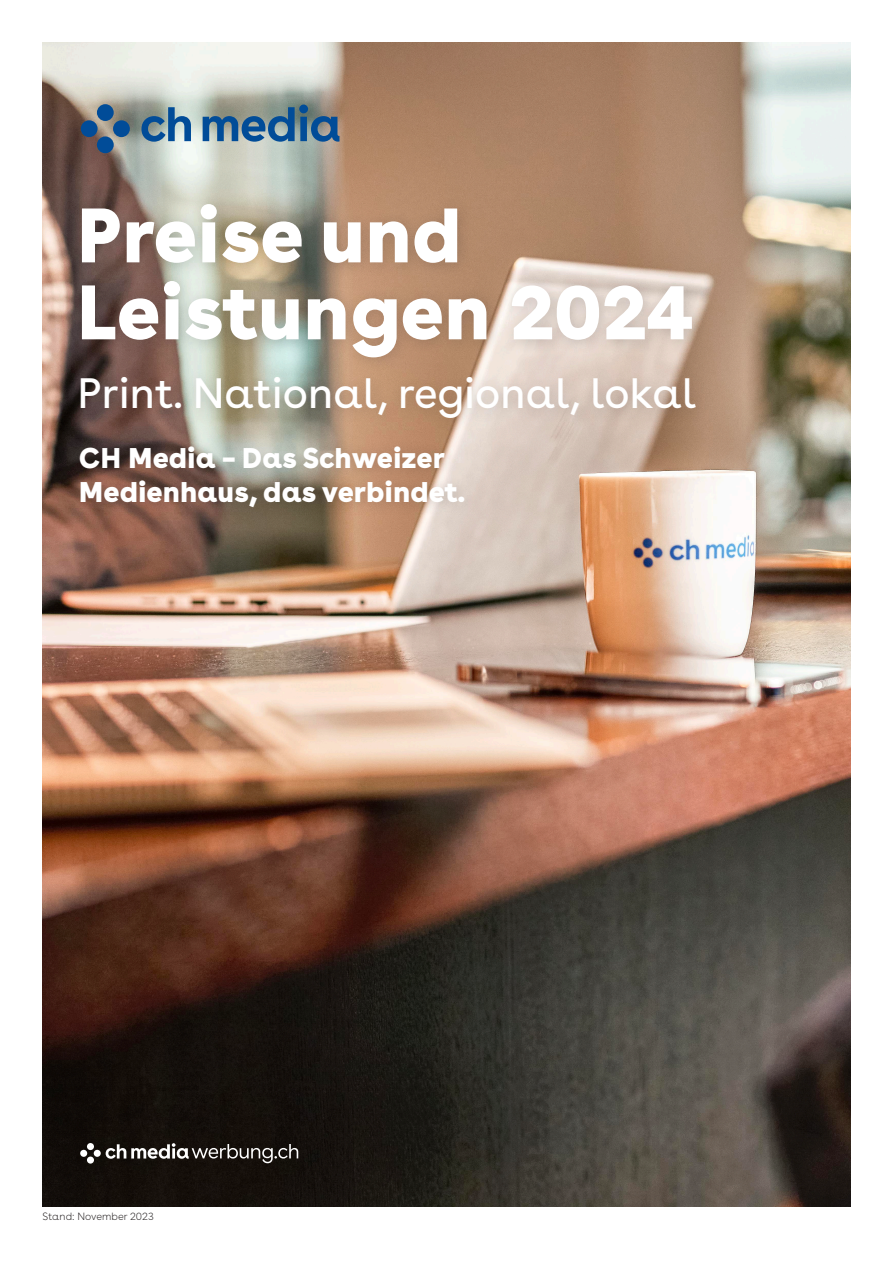
<style>
.page{position:relative;width:893px;height:1263px;background:#fff}
.page>*{position:absolute;margin:0;border:0;box-sizing:border-box;transform-origin:0 0}
.t1{font:900 76.95px/76.9px "CH Media";color:#fff}
.t2{font:42.45px "CH Media";color:#fff}
.t3{font:900 28.5px/34.2px "CH Media";color:#fff}
._06_Hinweise{font:100 10.5px "CH Media";color:#231f20}
</style>
<div class="page">
<img style="left:43px;top:43px;width:807px;height:1163px">
<svg style="left:141px;top:105px;width:198px;height:37px;background:#66889e"></svg>
<svg style="left:81px;top:104px;width:49px;height:49px;background:#637588"></svg>
<svg style="left:80px;top:1143px;width:218px;height:20px;background:#4d4946"></svg>
<div style="left:70px;top:193px;width:638px;height:180px;background:#231f20;opacity:.2"></div>
<div style="left:69px;top:367px;width:642px;height:67px;background:#231f20;opacity:.2"></div>
<div style="left:69px;top:435px;width:411px;height:87px;background:#231f20;opacity:.2"></div>
<p class="t1" style="left:77px;top:197px;width:618px">Preise und<br>Leistungen 2024</p>
<p class="t2" style="left:77px;top:369px;width:621px">Print. National, regional, lokal</p>
<p class="t3" style="left:79px;top:441px;width:388px">CH Media – Das Schweizer<br>Medienhaus, das verbindet.</p>
<p class="_06_Hinweise" style="left:43px;top:1211px;width:113px">Stand: November 2023</p>
</div>
